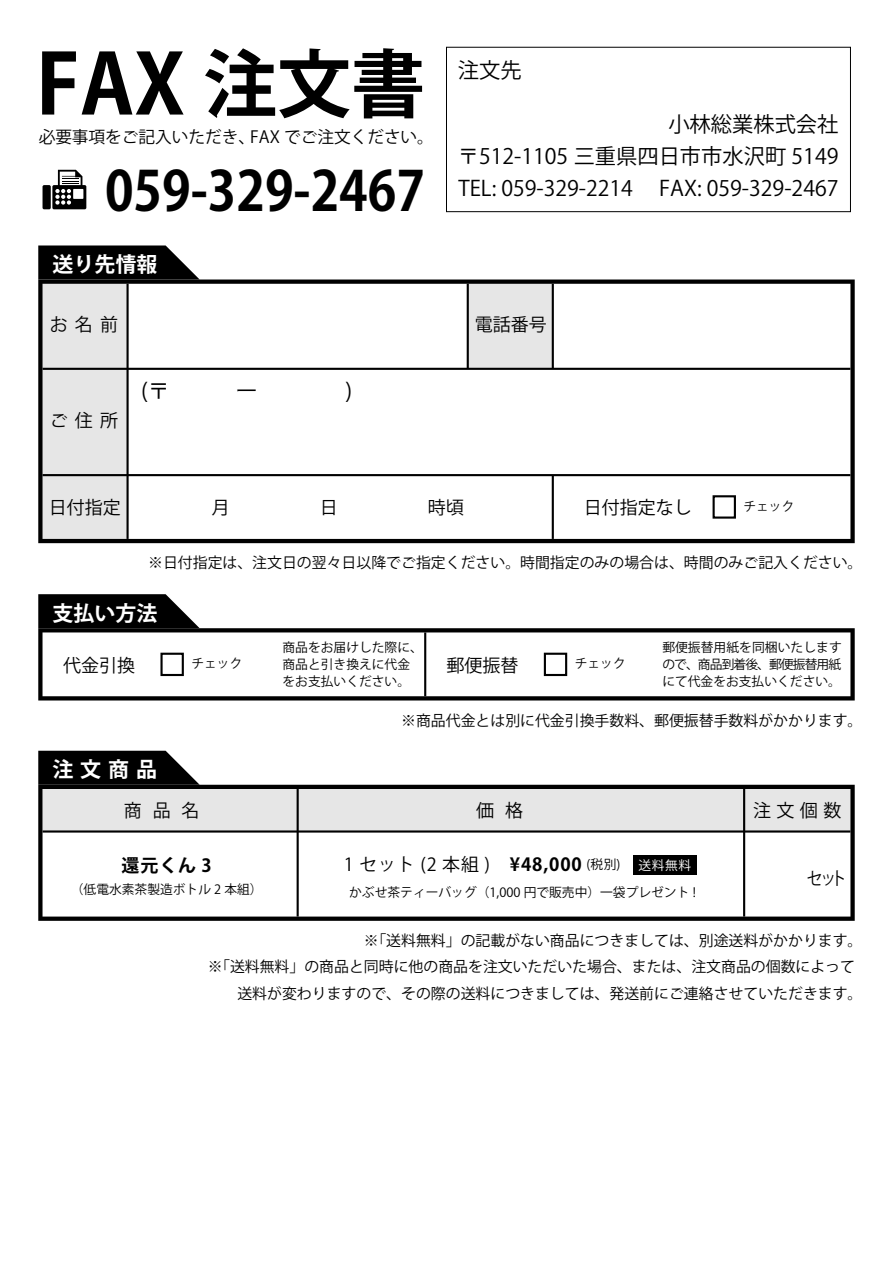
<style>
.page{position:relative;width:893px;height:1263px;background:#fff}
.page>*{position:absolute;margin:0;border:0;box-sizing:border-box;transform-origin:0 0}
.t1{font:700 82.05px "Koz Go Pr 6 N";color:#000}
.t2{font:700 54.6px "Koz Go Std";color:#000;scale:.92 1}
.t3{font:21.3px/32px "Koz Go Pr 6 N";color:#000;text-align:justify}
.t4{font:700 21px "Koz Go Pr 6 N";color:#fff}
.t5{font:18px "Koz Go Pr 6 N";color:#000}
.t6{font:700 18px "Koz Go Pr 6 N";color:#000}
.t7{font:18px "Koz Go Pr 6 N";color:#000;scale:.9 1}
.t8{font:16.65px "Koz Go Pr 6 N";color:#000}
.t9{font:14.85px "Koz Go Pr 6 N";color:#000}
.t10{font:12.75px/17px "Koz Go Pr 6 N";color:#000}
.t11{font:12.75px "Koz Go Pr 6 N";color:#fff}
.s1{font-size:73.95px}
.s2{font-weight:700}
.s3{font-size:12.75px}
</style>
<div class="page">
<svg style="left:38px;top:785px;width:817px;height:136px"></svg>
<svg style="left:38px;top:751px;width:162px;height:34px;background:#1c1c1c"></svg>
<hr style="left:297px;top:789px;width:2px;height:127px;background:#000">
<hr style="left:743px;top:789px;width:2px;height:127px;background:#000">
<hr style="left:43px;top:830px;width:807px;height:2px;background:#000">
<div style="left:633px;top:855px;width:63px;height:20px;background:#000"></div>
<svg style="left:38px;top:628px;width:817px;height:72px"></svg>
<svg style="left:38px;top:279px;width:817px;height:264px"></svg>
<svg style="left:38px;top:245px;width:161px;height:34px;background:#1e1e1e"></svg>
<svg style="left:38px;top:594px;width:162px;height:34px;background:#1d1d1d"></svg>
<hr style="left:127px;top:284px;width:2px;height:255px;background:#000">
<hr style="left:467px;top:284px;width:2px;height:85px;background:#000">
<hr style="left:552px;top:475px;width:2px;height:64px;background:#000">
<hr style="left:424px;top:632px;width:2px;height:64px;background:#000">
<hr style="left:552px;top:284px;width:2px;height:85px;background:#000">
<hr style="left:43px;top:368px;width:807px;height:2px;background:#000">
<hr style="left:43px;top:474px;width:807px;height:2px;background:#000">
<div style="left:446px;top:47px;width:405px;height:165px;border:1px solid #000"></div>
<div style="left:43px;top:185px;width:8px;height:24px;background:#000;border-radius:2px"></div>
<svg style="left:52px;top:170px;width:34px;height:39px"></svg>
<div style="left:713px;top:495px;width:23px;height:24px;border:2px solid #000"></div>
<div style="left:160px;top:653px;width:24px;height:23px;border:2px solid #000"></div>
<div style="left:544px;top:653px;width:23px;height:23px;border:2px solid #000"></div>
<h1 class="t1" style="left:36px;top:38px;width:390px">FAX <span class="s1">注文書</span></h1>
<p class="t8" style="left:39px;top:128px;width:397px">必要事項をご記入いただき、FAX でご注文ください。</p>
<h2 class="t2" style="left:105px;top:156px;width:349px">059-329-2467</h2>
<h3 class="t4" style="left:52px;top:252px;width:106px">送り先情報</h3>
<h3 class="t3" style="left:458px;top:54px;width:65px">注文先</h3>
<h3 class="t3" style="left:458px;top:109px;width:382px;text-indent:211px">小林総業株式会社〒512-1105 三重県四日市市水沢町 5149<br>TEL: 059-329-2214 　FAX: 059-329-2467</h3>
<p class="t5" style="left:50px;top:314px;width:70px">お名前</p>
<p class="t5" style="left:475px;top:314px;width:73px">電話番号</p>
<p class="t5" style="left:50px;top:410px;width:70px">ご住所</p>
<p class="t5" style="left:49px;top:497px;width:73px">日付指定</p>
<p class="t5" style="left:584px;top:498px;width:109px">日付指定なし</p>
<p class="t9" style="left:148px;top:554px;width:716px">※日付指定は、注文日の翌々日以降でご指定ください。時間指定のみの場合は、時間のみご記入ください。</p>
<p class="t10" style="left:743px;top:498px;width:53px">チェック</p>
<h3 class="t4" style="left:52px;top:601px;width:106px">支払い方法</h3>
<p class="t10" style="left:283px;top:639px;width:142px">商品をお届けした際に、商品と引き換えに代金をお支払いください。</p>
<p class="t10" style="left:662px;top:639px;width:181px;text-align:justify">郵便振替用紙を同梱いたしますので、商品到着後、郵便振替用紙にて代金をお支払いください。</p>
<p class="t5" style="left:63px;top:655px;width:73px">代金引換</p>
<p class="t10" style="left:191px;top:656px;width:53px">チェック</p>
<p class="t5" style="left:446px;top:655px;width:73px">郵便振替</p>
<p class="t10" style="left:575px;top:656px;width:53px">チェック</p>
<h3 class="t4" style="left:52px;top:757px;width:106px">注文商品</h3>
<p class="t9" style="left:401px;top:712px;width:463px">※商品代金とは別に代金引換手数料、郵便振替手数料がかかります。</p>
<p class="t5" style="left:124px;top:800px;width:77px">商品名</p>
<p class="t5" style="left:476px;top:800px;width:48px">価 格</p>
<p class="t5" style="left:753px;top:800px;width:90px">注文個数</p>
<p class="t6" style="left:122px;top:855px;width:92px">還元くん 3</p>
<p class="t5" style="left:344px;top:855px;width:278px">1 セット (2 本組 )　<span class="s2">¥48,000</span> <span class="s3">(税別)</span></p>
<p class="t10" style="left:71px;top:881px;width:193px">（低電水素茶製造ボトル 2 本組）</p>
<p class="t11" style="left:638px;top:858px;width:54px">送料無料</p>
<p class="t10" style="left:349px;top:884px;width:348px">かぶせ茶ティーバッグ（1,000 円で販売中）一袋プレゼント !</p>
<p class="t7" style="left:807px;top:868px;width:46px">セット</p>
<p class="t9" style="left:364px;top:933px;width:500px">※「送料無料」の記載がない商品につきましては、別途送料がかかります。</p>
<p class="t9" style="left:208px;top:959px;width:649px">※「送料無料」の商品と同時に他の商品を注文いただいた場合、または、注文商品の個数によって</p>
<p class="t9" style="left:237px;top:985px;width:627px">送料が変わりますので、その際の送料につきましては、発送前にご連絡させていただきます。</p>
</div>
